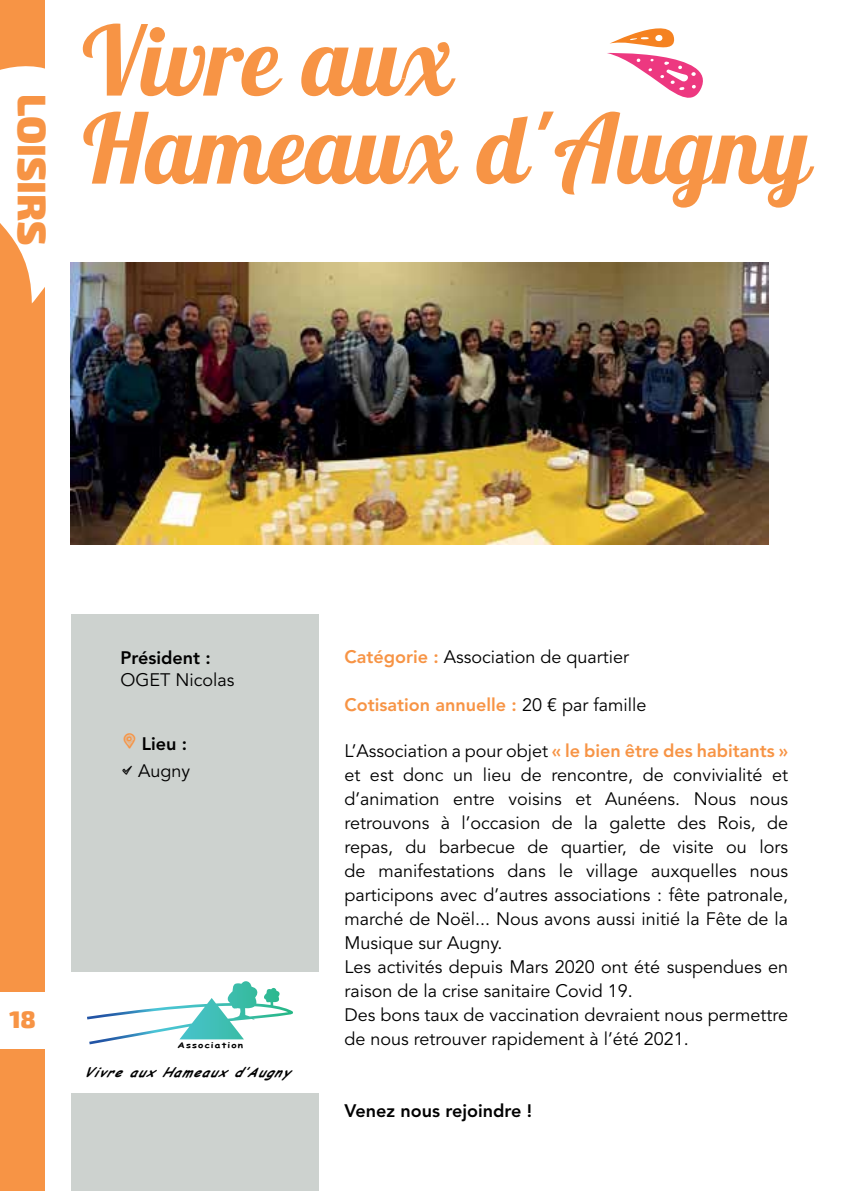
<style>
.page{position:relative;width:842px;height:1191px;background:#fff}
.page>*{position:absolute;margin:0;border:0;box-sizing:border-box;transform-origin:0 0}
.t1{font:96px/88px "Lobster 1.4";color:#f79445}
.t2{font:900 40px "Exo 2";color:#f79445}
.t3{font:900 24px "Exo 2";color:#f79445}
.t4{font:18px/24px "Avenir LT Std";color:#000}
.t5{font:800 18px "Avenir LT Std";color:#000}
.t6{font:800 18px "Avenir LT Std";color:#f79445}
.t7{font:italic 700 13px "Comic Sans MS";color:#000}
.t8{font:700 8px "Comic Sans MS";letter-spacing:.115em;color:#000;scale:1.25 1}
.s1{font-weight:800;color:#f79445}
.s2{font-weight:400;color:#000}
</style>
<div class="page">
<div style="left:0;top:0;width:45px;height:1191px;background:#f79445"></div>
<svg style="left:0;top:66px;width:71px;height:237px"></svg>
<div style="left:0;top:991px;width:55px;height:57px;background:#fff"></div>
<svg style="left:607px;top:28px;width:96px;height:70px"></svg>
<div style="left:71px;top:614px;width:247px;height:577px;background:#cdd2cf"></div>
<div style="left:65px;top:972px;width:254px;height:121px;background:#fff"></div>
<svg style="left:87px;top:981px;width:206px;height:63px"></svg>
<img style="left:71px;top:262px;width:698px;height:283px">
<h2 class="t2" style="left:57px;top:94px;width:154px;rotate:90deg">LOISIRS</h2>
<h1 class="t1" style="left:82px;top:16px;width:729px">Vivre aux<br>Hameaux d'Augny</h1>
<p class="t5" style="left:120px;top:647px;width:92px">Président :</p>
<p class="t4" style="left:120px;top:668px;width:116px">OGET Nicolas</p>
<p class="t5" style="left:142px;top:733px;width:47px">Lieu :</p>
<p class="t4" style="left:138px;top:759px;width:54px">Augny</p>
<h3 class="t3" style="left:9px;top:1005px;width:28px">18</h3>
<p class="t8" style="left:178px;top:1039px;width:54px">Association</p>
<p class="t7" style="left:84px;top:1062px;width:218px">VivreauxHameauxd‛Augny</p>
<p class="t4" style="left:344px;top:645px;width:286px"><span class="s1">Catégorie :</span> Association de quartier</p>
<p class="t6" style="left:344px;top:694px;width:303px">Cotisation annuelle : <span class="s2">20 € par famille</span></p>
<p class="t4" style="left:344px;top:739px;width:445px">L’Association a pour objet <span class="s1">« le bien être des habitants » </span>et est donc un lieu de rencontre, de convivialité et d’animation entre voisins et Aunéens. Nous nous retrouvons à l’occasion de la galette des Rois, de repas, du barbecue de quartier, de visite ou lors de manifestations dans le village auxquelles nous participons avec d’autres associations : fête patronale, marché de Noël... Nous avons aussi initié la Fête de la Musique sur Augny.<br>Les activités depuis Mars 2020 ont été suspendues en raison de la crise sanitaire Covid 19.<br>Des bons taux de vaccination devraient nous permettre de nous retrouver rapidement à l’été 2021.</p>
<p class="t5" style="left:344px;top:1099px;width:189px">Venez nous rejoindre !</p>
</div>
